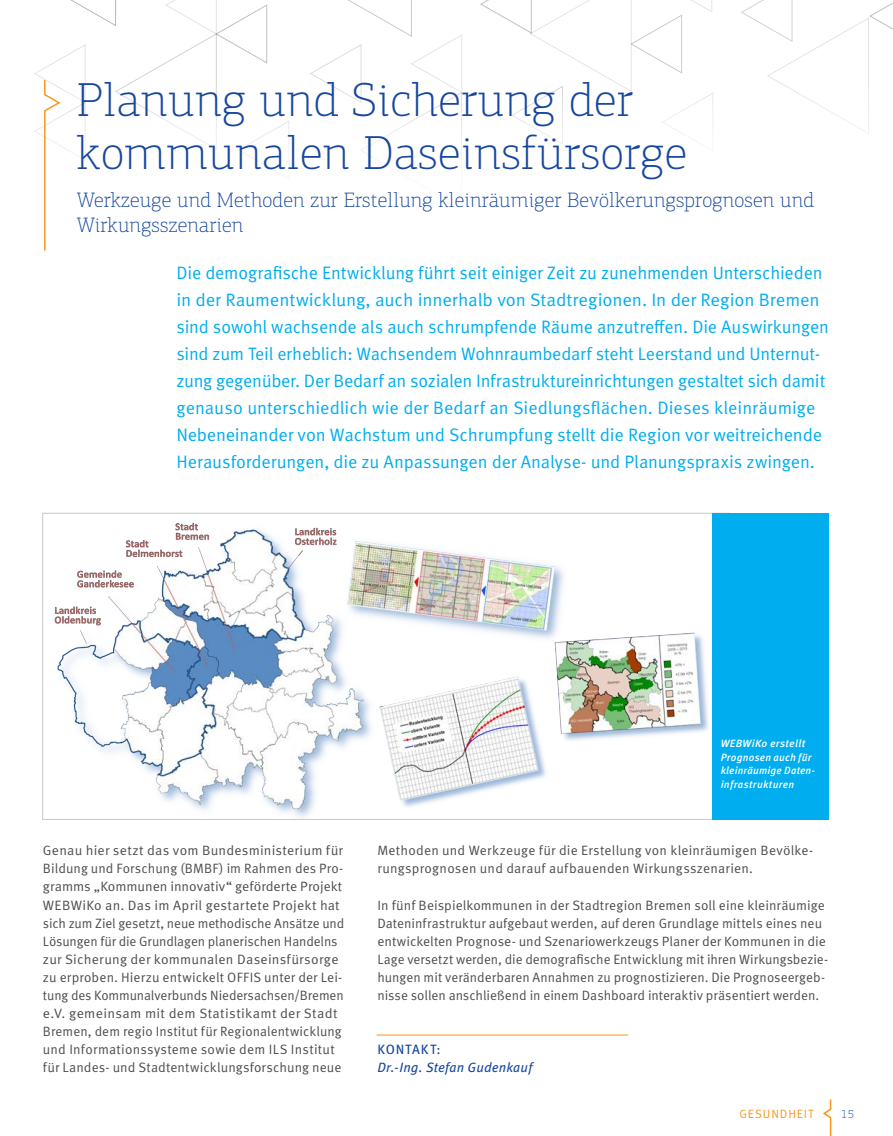
<style>
.page{position:relative;width:893px;height:1136px;background:#fff}
.page>*{position:absolute;margin:0;border:0;box-sizing:border-box;transform-origin:0 0}
.t1{font:100 48px/52.5px "PF Agora Slab Pro";letter-spacing:.01em;color:#17479e}
.t2{font:100 21px/25.2px "PF Agora Slab Pro";letter-spacing:.01em;color:#17479e}
.t3{font:18px/27px "Meta OT";letter-spacing:-.01em;color:#00aeef}
.t4{font:13.5px/18px "Meta OT";letter-spacing:.005em;color:#4d4d4f}
.t5{font:italic 13.5px "Meta OT";letter-spacing:.015em;color:#17479e}
.t6{font:13.5px "Meta OT";letter-spacing:.065em;color:#17479e}
.t7{font:12px "Meta OT";letter-spacing:.07em;color:#f8971d}
.t8{font:100 12px "PF Agora Slab Pro";color:#17479e}
.t9{font:italic 500 10.5px/13.5px "Meta OT";letter-spacing:.02em;color:#fff}
</style>
<div class="page">
<svg style="left:310px;top:0;width:152px;height:85px"></svg>
<svg style="left:741px;top:0;width:152px;height:85px"></svg>
<svg style="left:480px;top:0;width:232px;height:85px"></svg>
<svg style="left:823px;top:1099px;width:9px;height:36px"></svg>
<svg style="left:34px;top:0;width:255px;height:251px"></svg>
<hr style="left:377px;top:1034px;width:251px;height:1px;background:#f8971d">
<img style="left:54px;top:522px;width:655px;height:295px">
<div style="left:712px;top:513px;width:117px;height:306px;background:#00aeef"></div>
<h1 class="t1" style="left:77px;top:74px;width:612px">Planung und Sicherung der kommunalen Daseinsfürsorge</h1>
<h2 class="t2" style="left:77px;top:187px;width:739px">Werkzeuge und Methoden zur Erstellung kleinräumiger Bevölkerungsprognosen und<br>Wirkungsszenarien</h2>
<p class="t3" style="left:176px;top:259px;width:654px">Die demografische Entwicklung führt seit einiger Zeit zu zunehmenden Unterschieden in der Raumentwicklung, auch innerhalb von Stadtregionen. In der Region Bremen sind sowohl wachsende als auch schrumpfende Räume anzutreffen. Die Auswirkungen sind zum Teil erheblich: Wachsendem Wohnraumbedarf steht Leerstand und Unternut&shy;zung gegenüber. Der Bedarf an sozialen Infrastruktureinrichtungen gestaltet sich damit genauso unterschiedlich wie der Bedarf an Siedlungsflächen. Dieses kleinräumige Nebeneinander von Wachstum und Schrumpfung stellt die Region vor weitreichende Herausforderungen, die zu Anpassungen der Analyse- und Planungspraxis zwingen.</p>
<p class="t4" style="left:43px;top:841px;width:303px">Genau hier setzt das vom Bundesministerium für Bildung und Forschung (BMBF) im Rahmen des Pro&shy;gramms „Kommunen innovativ“ geförderte Projekt WEBWiKo an. Das im April gestartete Projekt hat sich zum Ziel gesetzt, neue methodische Ansätze und Lösungen für die Grundlagen planerischen Handelns zur Sicherung der kommunalen Daseinsfürsorge zu erproben. Hierzu entwickelt OFFIS unter der Lei&shy;tung des Kommunalverbunds Niedersachsen/Bremen e.V. gemeinsam mit dem Statistikamt der Stadt Bremen, dem regio Institut für Regionalentwicklung und Informationssysteme sowie dem ILS Institut für Landes- und Stadtentwicklungsforschung neue</p>
<p class="t9" style="left:721px;top:737px;width:96px">WEBWiKo erstellt<br>Prognosen auch für kleinräumige Daten&shy;infrastrukturen</p>
<p class="t4" style="left:377px;top:841px;width:437px">Methoden und Werkzeuge für die Erstellung von kleinräumigen Bevölke&shy;rungsprognosen und darauf aufbauenden Wirkungsszenarien.</p>
<p class="t4" style="left:377px;top:895px;width:452px">In fünf Beispielkommunen in der Stadtregion Bremen soll eine kleinräumige Dateninfrastruktur aufgebaut werden, auf deren Grundlage mittels eines neu entwickelten Prognose- und Szenariowerkzeugs Planer der Kommunen in die Lage versetzt werden, die demografische Entwicklung mit ihren Wirkungsbezie&shy;hungen mit veränderbaren Annahmen zu prognostizieren. Die Prognoseergeb&shy;nisse sollen anschließend in einem Dashboard interaktiv präsentiert werden.</p>
<p class="t6" style="left:377px;top:1040px;width:65px">KONTAKT:</p>
<p class="t5" style="left:377px;top:1058px;width:156px">Dr.-Ing. Stefan Gudenkauf</p>
<p class="t7" style="left:739px;top:1106px;width:76px">GESUNDHEIT</p>
<p class="t8" style="left:841px;top:1107px;width:14px">15</p>
</div>
